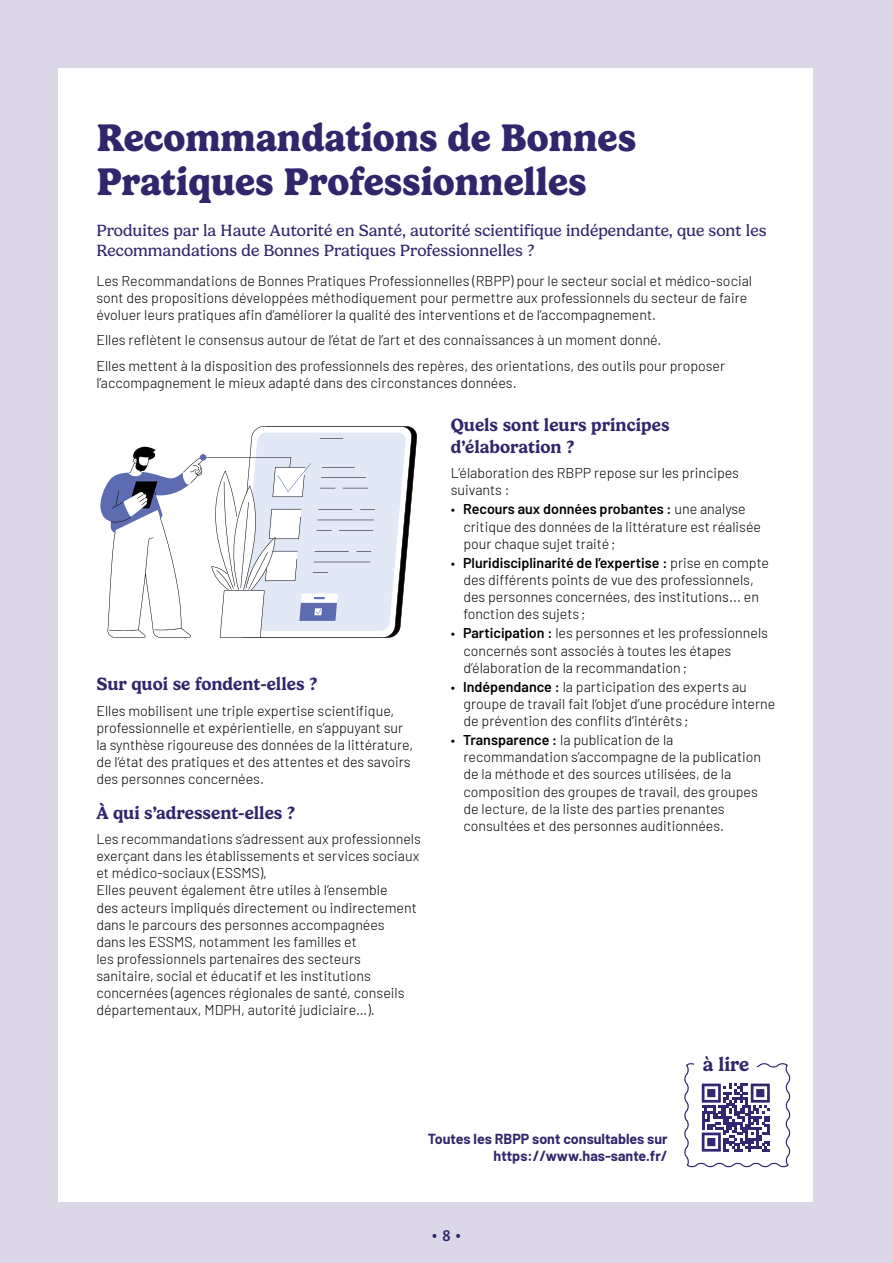
<style>
.page{position:relative;width:893px;height:1263px;background:#dcd7e7}
.page>*{position:absolute;margin:0;border:0;box-sizing:border-box;transform-origin:0 0}
.t1{font:700 39px/43.5px "Gelica";color:#31256c}
.t2{font:600 19.65px "Gelica";color:#31256c}
.t3{font:600 18px/21.6px "Gelica";color:#31256c}
.t4{font:16.5px/19.8px "Gelica";color:#31256c}
.t5{font:16.5px "Bree";color:#31256c}
.t6{font:300 14.25px/17.1px "Barlow";color:#000}
.t7{font:700 14.25px/17.1px "Barlow";color:#31256c;text-align:right}
.s1{font-weight:600}
</style>
<div class="page">
<div style="left:58px;top:68px;width:755px;height:1133px;background:#fff"></div>
<svg style="left:684px;top:1063px;width:107px;height:105px"></svg>
<div style="left:694px;top:1049px;width:62px;height:30px;background:#fff"></div>
<svg style="left:100px;top:426px;width:317px;height:212px"></svg>
<h1 class="t1" style="left:96px;top:116px;width:541px">Recommandations de Bonnes<br>Pratiques Professionnelles</h1>
<p class="t4" style="left:96px;top:221px;width:672px">Produites par la Haute Autorité en Santé, autorité scientifique indépendante, que sont les<br>Recommandations de Bonnes Pratiques Professionnelles ?</p>
<p class="t6" style="left:96px;top:271px;width:657px">Les Recommandations de Bonnes Pratiques Professionnelles (RBPP) pour le secteur social et médico-social sont des propositions développées méthodiquement pour permettre aux professionnels du secteur de faire évoluer leurs pratiques afin d’améliorer la qualité des interventions et de l’accompagnement.</p>
<p class="t6" style="left:96px;top:326px;width:630px;line-height:25.7px">Elles reflètent le consensus autour de l’état de l’art et des connaissances à un moment donné.<br>Elles mettent à la disposition des professionnels des repères, des orientations, des outils pour proposer</p>
<p class="t6" style="left:96px;top:373px;width:422px">l’accompagnement le mieux adapté dans des circonstances données.</p>
<p class="t3" style="left:96px;top:673px;width:222px">Sur quoi se fondent-elles ?</p>
<p class="t6" style="left:96px;top:701px;width:318px">Elles mobilisent une triple expertise scientifique, professionnelle et expérientielle, en s’appuyant sur la synthèse rigoureuse des données de la littérature, de l’état des pratiques et des attentes et des savoirs des personnes concernées.</p>
<p class="t3" style="left:96px;top:802px;width:200px">À qui s’adressent-elles ?</p>
<p class="t6" style="left:96px;top:829px;width:326px">Les recommandations s’adressent aux professionnels exerçant dans les établissements et services sociaux et médico-sociaux (ESSMS),<br>Elles peuvent également être utiles à l’ensemble<br>des acteurs impliqués directement ou indirectement dans le parcours des personnes accompagnées<br>dans les ESSMS, notamment les familles et<br>les professionnels partenaires des secteurs sanitaire, social et éducatif et les institutions concernées (agences régionales de santé, conseils départementaux, MDPH, autorité judiciaire…).</p>
<p class="t3" style="left:451px;top:414px;width:220px">Quels sont leurs principes d’élaboration ?</p>
<p class="t6" style="left:451px;top:463px;width:290px">L’élaboration des RBPP repose sur les principes suivants :</p>
<p class="t6" style="left:463px;top:500px;width:299px;text-indent:-13px">• <span class="s1">Recours aux données probantes :</span> une analyse critique des données de la littérature est réalisée pour chaque sujet traité;</p>
<p class="t6" style="left:463px;top:553px;width:307px;text-indent:-13px">• <span class="s1">Pluridisciplinarité de l’expertise :</span> prise en compte des différents points de vue des professionnels, des personnes concernées, des institutions... en fonction des sujets ;</p>
<p class="t6" style="left:463px;top:624px;width:306px;text-indent:-13px">• <span class="s1">Participation :</span> les personnes et les professionnels concernés sont associés à toutes les étapes d’élaboration de la recommandation;</p>
<p class="t6" style="left:463px;top:677px;width:313px;text-indent:-13px">• <span class="s1">Indépendance :</span> la participation des experts au groupe de travail fait l’objet d’une procédure interne de prévention des conflits d’intérêts ;</p>
<p class="t6" style="left:463px;top:730px;width:299px;text-indent:-13px">• <span class="s1">Transparence :</span> la publication de la recommandation s’accompagne de la publication de la méthode et des sources utilisées, de la composition des groupes de travail, des groupes de lecture, de la liste des parties prenantes consultées et des personnes auditionnées.</p>
<h2 class="t2" style="left:703px;top:1053px;width:48px">à lire</h2>
<p class="t7" style="left:428px;top:1129px;width:241px">Toutes les RBPP sont consultables sur https://www.has-sante.fr/</p>
<p class="t5" style="left:430px;top:1223px;width:34px">• 8 •</p>
</div>
